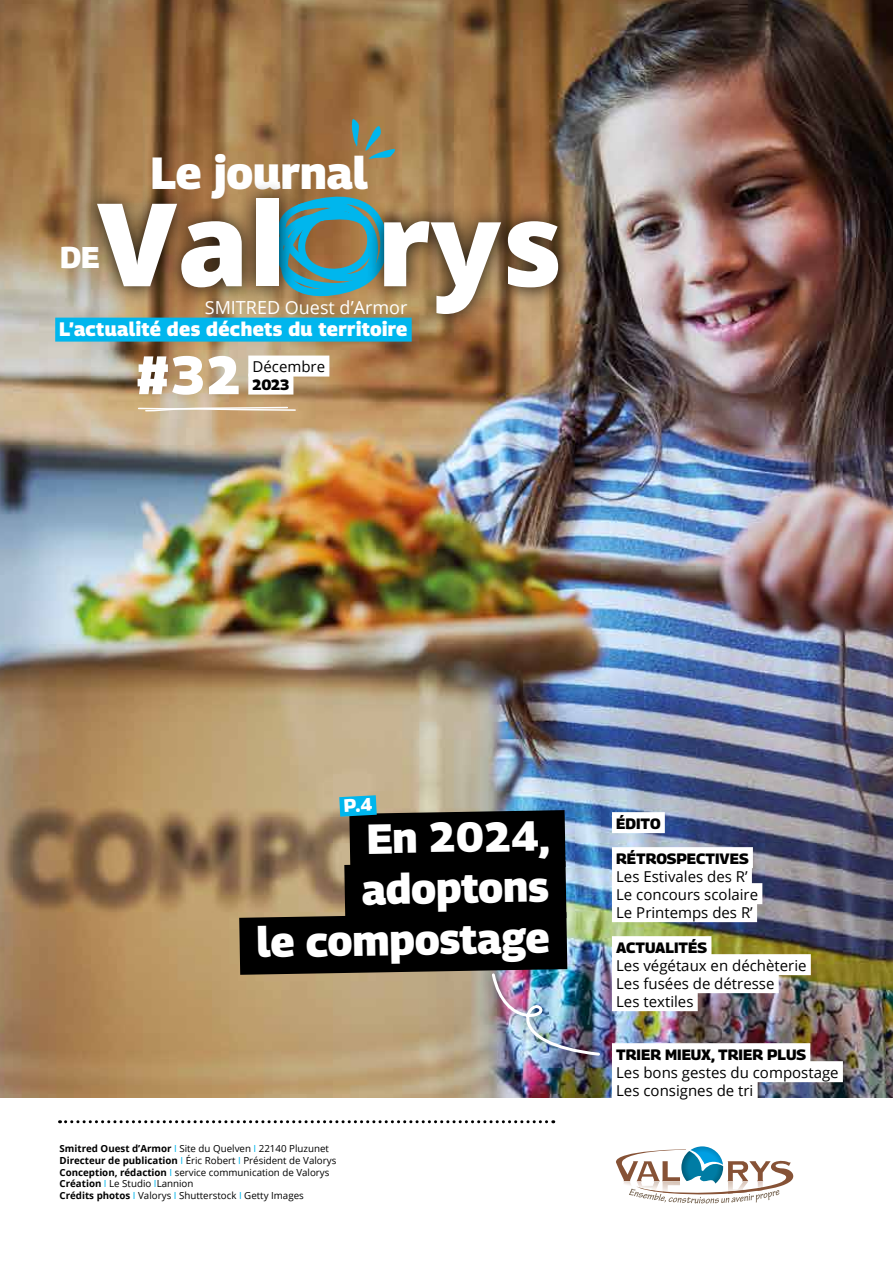
<style>
.page{position:relative;width:893px;height:1263px;background:#fff}
.page>*{position:absolute;margin:0;border:0;box-sizing:border-box;transform-origin:0 0}
.t1{font:800 115.5px "Open Sans";color:#fff}
.t2{font:100 extra-condensed 54px "Georama Roman";color:#fff}
.t3{font:100 extra-condensed 45px "Georama Roman";color:#fff}
.t4{font:100 extra-condensed 42px/51px "Georama Roman";color:#fff;text-align:right}
.t5{font:100 extra-condensed 30px "Georama Roman";color:#fff}
.t6{font:100 extra-condensed 19.5px "Georama Roman";letter-spacing:.02em;color:#fff}
.t7{font:18px "Open Sans";color:#fff}
.t8{font:15px/18px "Open Sans";color:#000}
.t9{font:100 extra-condensed 15px "Georama Roman";color:#000}
.t10{font:9.75px/11.7px "Open Sans";color:#000}
.s1{font-weight:700}
.s2{color:#00b6ed}
</style>
<div class="page">
<img style="left:0;top:0;width:893px;height:1097px">
<div style="left:80px;top:180px;width:496px;height:152px;background:#000;opacity:.85"></div>
<div style="left:55px;top:318px;width:357px;height:24px;background:#00b6ed"></div>
<svg style="left:352px;top:118px;width:44px;height:41px;background:#83896c"></svg>
<div style="left:612px;top:812px;width:53px;height:21px;background:#fff"></div>
<div style="left:612px;top:847px;width:141px;height:21px;background:#fff"></div>
<div style="left:612px;top:865px;width:140px;height:21px;background:#fff"></div>
<div style="left:612px;top:883px;width:150px;height:21px;background:#fff"></div>
<div style="left:612px;top:901px;width:145px;height:21px;background:#fff"></div>
<div style="left:612px;top:936px;width:99px;height:21px;background:#fff"></div>
<div style="left:612px;top:954px;width:199px;height:21px;background:#fff"></div>
<div style="left:612px;top:972px;width:167px;height:21px;background:#fff"></div>
<div style="left:612px;top:990px;width:86px;height:21px;background:#fff"></div>
<div style="left:612px;top:1043px;width:198px;height:21px;background:#fff"></div>
<div style="left:612px;top:1061px;width:231px;height:21px;background:#fff"></div>
<div style="left:612px;top:1079px;width:146px;height:21px;background:#fff"></div>
<svg style="left:182px;top:882px;width:443px;height:122px;background:#827054"></svg>
<div style="left:479px;top:961px;width:134px;height:108px;background:#000;opacity:.6"></div>
<img style="left:490px;top:971px;width:112px;height:86px">
<svg style="left:60px;top:1120px;width:494px;height:3px"></svg>
<div style="left:248px;top:356px;width:81px;height:21px;background:#fff"></div>
<div style="left:248px;top:374px;width:45px;height:21px;background:#fff"></div>
<svg style="left:137px;top:406px;width:160px;height:6px"></svg>
<svg style="left:616px;top:1146px;width:178px;height:57px"></svg>
<img style="left:287px;top:781px;width:337px;height:170px">
<h3 class="t3" style="left:150px;top:140px;width:219px">Le journal</h3>
<h1 class="t1" style="left:97px;top:156px;width:467px">Val rys</h1>
<h3 class="t5" style="left:60px;top:236px;width:41px">DE</h3>
<h3 class="t7" style="left:205px;top:295px;width:204px">SMITRED Ouest d’Armor</h3>
<h3 class="t6" style="left:59px;top:315px;width:350px">L’actualité des déchets du territoire</h3>
<h2 class="t2" style="left:135px;top:336px;width:108px">#32</h2>
<h3 class="t8" style="left:253px;top:357px;width:74px">Décembre</h3>
<h3 class="t9" style="left:253px;top:374px;width:38px">2023</h3>
<h3 class="t4" style="left:254px;top:814px;width:296px;rotate:-1deg">En 2024, adoptons<br>le compostage</h3>
<p class="t10" style="left:60px;top:1142px;width:278px"><span class="s1">Smitred Ouest d’Armor</span> <span class="s2">I</span> Site du Quelven <span class="s2">I</span> 22140 Pluzunet <span class="s1">Directeur de publication</span> <span class="s2">I</span> Éric Robert <span class="s2">I</span> Président de Valorys <span class="s1">Conception, rédaction</span> <span class="s2">I</span> service communication de Valorys <span class="s1">Création</span> <span class="s2">I</span> Le Studio <span class="s2">I</span>Lannion<br><span class="s1">Crédits photos</span> <span class="s2">I</span> Valorys <span class="s2">I</span> Shutterstock <span class="s2">I</span> Getty Images</p>
<h3 class="t9" style="left:616px;top:813px;width:46px">ÉDITO</h3>
<h3 class="t9" style="left:616px;top:848px;width:134px">RÉTROSPECTIVES</h3>
<h3 class="t8" style="left:616px;top:867px;width:143px">Les Estivales des R’<br>Le concours scolaire<br>Le Printemps des R’</h3>
<h3 class="t9" style="left:616px;top:937px;width:93px">ACTUALITÉS</h3>
<h3 class="t8" style="left:616px;top:956px;width:192px">Les végétaux en déchèterie<br>Les fusées de détresse<br>Les textiles</h3>
<h3 class="t9" style="left:616px;top:1044px;width:191px">TRIER MIEUX, TRIER PLUS</h3>
<h3 class="t8" style="left:616px;top:1063px;width:224px">Les bons gestes du compostage<br>Les consignes de tri</h3>
</div>
